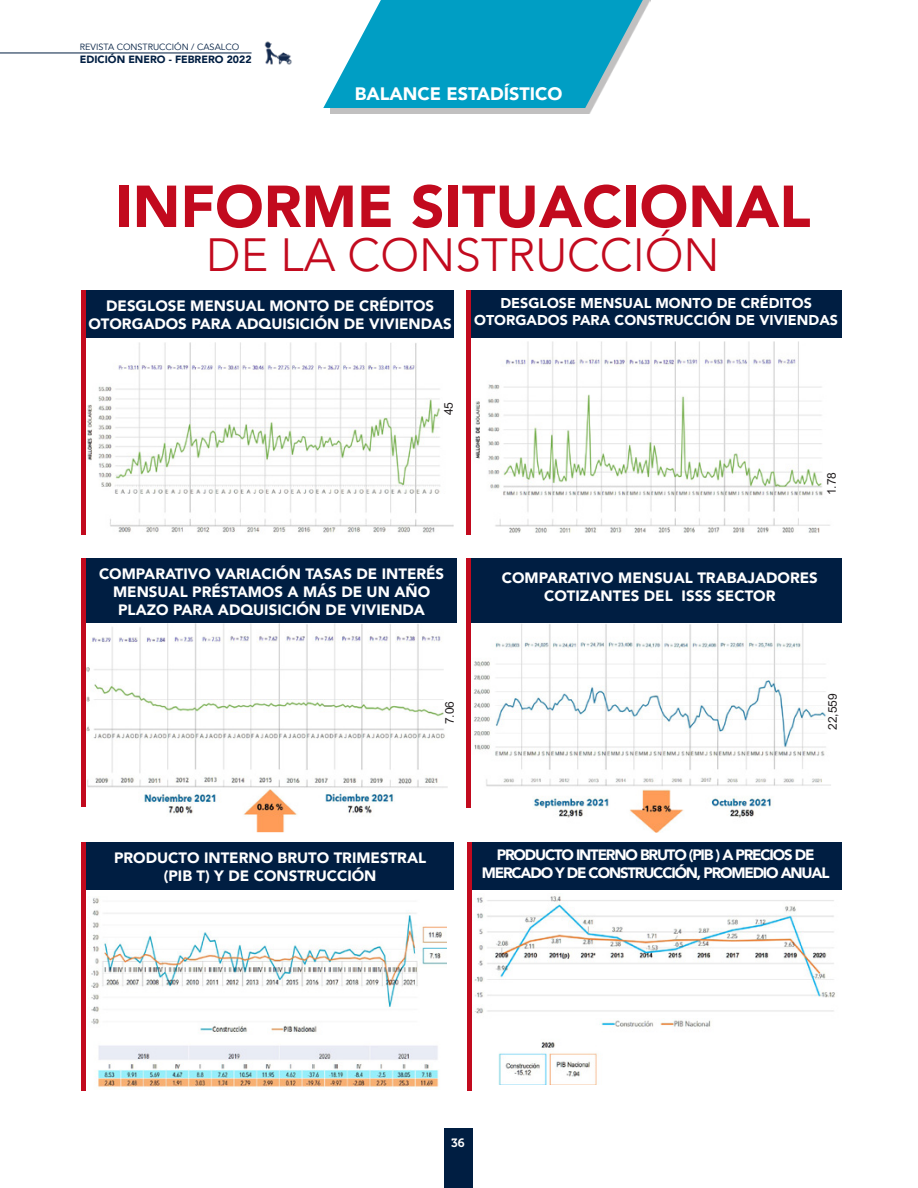
<style>
.page{position:relative;width:918px;height:1188px;background:#fff}
.page>*{position:absolute;margin:0;border:0;box-sizing:border-box;transform-origin:0 0}
.t1{font:900 58.5px "Avenir";color:#c20a1e}
.t2{font:300 46.5px "Avenir";color:#c20a1e}
.t3{font:900 18px "Avenir";color:#fff}
.t4{font:900 15px/18px "Avenir";color:#fff;text-align:center}
.t5{font:900 15px/18px "Avenir";letter-spacing:-.08em;color:#fff;text-align:center}
.t6{font:900 14.25px/17.1px "Avenir";color:#fff;text-align:center}
.t7{font:12px "Arial";color:#231f20}
.t8{font:12px "Museo 700";color:#fff}
.t9{font:900 10.5px "Avenir";color:#001e42}
.t10{font:9px "Avenir";color:#001e42}
</style>
<div class="page">
<div style="left:330px;top:0;width:320px;height:114px;background:#231f20;opacity:.28"></div>
<svg style="left:323px;top:0;width:320px;height:108px"></svg>
<div style="left:86px;top:290px;width:368px;height:47px;background:#001e42"></div>
<div style="left:86px;top:559px;width:370px;height:64px;background:#001e42"></div>
<div style="left:86px;top:842px;width:368px;height:48px;background:#001e42"></div>
<div style="left:472px;top:842px;width:370px;height:48px;background:#001e42"></div>
<div style="left:471px;top:290px;width:371px;height:47px;background:#001e42"></div>
<div style="left:471px;top:558px;width:371px;height:65px;background:#001e42"></div>
<img style="left:87px;top:342px;width:367px;height:191px">
<img style="left:474px;top:341px;width:356px;height:192px">
<img style="left:86px;top:623px;width:362px;height:209px">
<img style="left:473px;top:623px;width:358px;height:210px">
<img style="left:91px;top:898px;width:355px;height:191px">
<img style="left:474px;top:896px;width:361px;height:188px">
<div style="left:81px;top:290px;width:5px;height:245px;background:#c20a1e"></div>
<div style="left:466px;top:290px;width:5px;height:245px;background:#c20a1e"></div>
<div style="left:81px;top:559px;width:5px;height:248px;background:#c20a1e"></div>
<div style="left:466px;top:558px;width:5px;height:249px;background:#c20a1e"></div>
<div style="left:81px;top:842px;width:5px;height:249px;background:#c20a1e"></div>
<hr style="left:467px;top:842px;width:4px;height:249px;background:#c20a1e">
<div style="left:444px;top:1128px;width:28px;height:60px;background:#001e42"></div>
<img style="left:264px;top:41px;width:28px;height:24px">
<hr style="left:0;top:53px;width:252px;height:1px;background:#001e42">
<p class="t10" style="left:80px;top:42px;width:161px">REVISTA CONSTRUCCIÓN / CASALCO</p>
<p class="t9" style="left:80px;top:50px;width:173px">EDICIÓN ENERO - FEBRERO 2022</p>
<p class="t3" style="left:355px;top:79px;width:209px">BALANCE ESTADÍSTICO</p>
<p class="t1" style="left:115px;top:157px;width:697px">INFORME SITUACIONAL</p>
<p class="t2" style="left:206px;top:227px;width:515px">DE LA CONSTRUCCIÓN</p>
<p class="t4" style="left:106px;top:297px;width:329px">DESGLOSE MENSUAL MONTO DE CRÉDITOS</p>
<p class="t4" style="left:88px;top:315px;width:365px">OTORGADOS PARA ADQUISICIÓN DE VIVIENDAS</p>
<p class="t6" style="left:474px;top:294px;width:365px">DESGLOSE MENSUAL MONTO DE CRÉDITOS<br>OTORGADOS PARA CONSTRUCCIÓN DE VIVIENDAS</p>
<p class="t7" style="left:440px;top:415px;width:15px;rotate:-90deg">45</p>
<p class="t4" style="left:99px;top:564px;width:347px">COMPARATIVO VARIACIÓN TASAS DE INTERÉS</p>
<p class="t4" style="left:113px;top:582px;width:319px">MENSUAL PRÉSTAMOS A MÁS DE UN AÑO<br>PLAZO PARA ADQUISICIÓN DE VIVIENDA</p>
<p class="t7" style="left:823px;top:495px;width:25px;rotate:-90deg">1.78</p>
<p class="t4" style="left:502px;top:569px;width:318px">COMPARATIVO MENSUAL TRABAJADORES</p>
<p class="t4" style="left:544px;top:587px;width:233px">COTIZANTES DEL ISSS SECTOR</p>
<p class="t7" style="left:441px;top:724px;width:25px;rotate:-90deg">7.06</p>
<p class="t7" style="left:824px;top:730px;width:38px;rotate:-90deg">22,559</p>
<p class="t4" style="left:114px;top:849px;width:314px">PRODUCTO INTERNO BRUTO TRIMESTRAL</p>
<p class="t4" style="left:164px;top:867px;width:214px">(PIB T) Y DE CONSTRUCCIÓN</p>
<p class="t5" style="left:482px;top:846px;width:349px">PRODUCTO INTERNO BRUTO (PIB ) A PRECIOS DE<br>MERCADO Y DE CONSTRUCCIÓN, PROMEDIO ANUAL</p>
<p class="t8" style="left:451px;top:1136px;width:15px">36</p>
</div>
